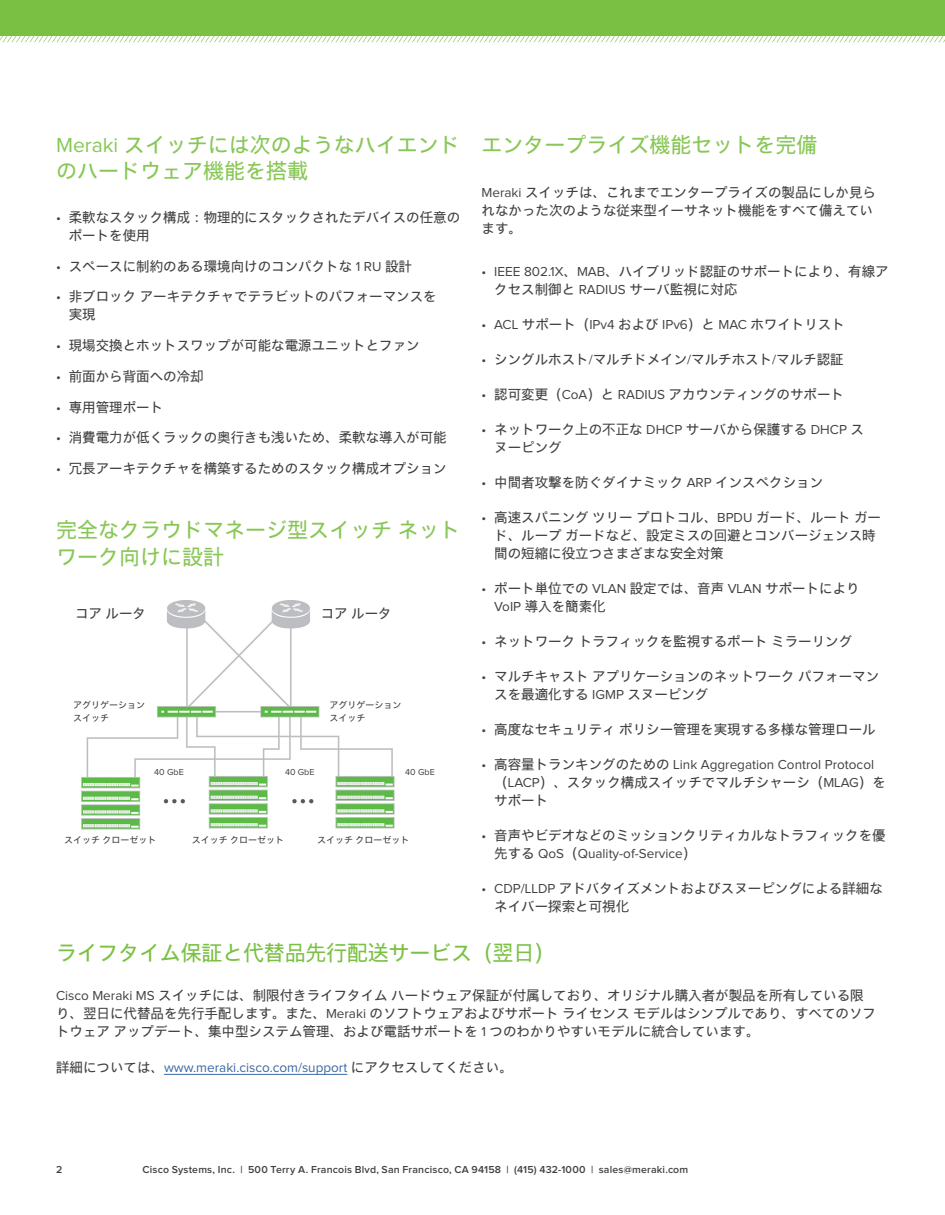
<style>
.page{position:relative;width:945px;height:1215px;background:#fff}
.page>*{position:absolute;margin:0;border:0;box-sizing:border-box;transform-origin:0 0}
.t1{font:21px/25.2px "Cisco Sans JPN";color:#88c755}
.t2{font:21px "Cisco Sans JPN";letter-spacing:-.01em;color:#7ac143}
.t3{font:13.5px/18px "Cisco Sans JPN";color:#414042}
.t4{font:13.5px "Proxima Nova";color:#414042}
.t5{font:13.5px "Proxima Nova";color:#3a68a5}
.t6{font:600 10.5px "Proxima Nova";letter-spacing:.02em;color:#414042}
.t7{font:9px/13.5px "Cisco Sans JPN";color:#414042}
.t8{font:9px "Proxima Nova";color:#414042}
.s1{font-family:"Proxima Nova"}
.s2{font-family:"Cisco Sans JPN"}
.s3{font-family:"Cisco Sans JPN";color:#414042}
</style>
<div class="page">
<div style="left:0;top:0;width:945px;height:35px;background:#7ac143"></div>
<svg style="left:0;top:35px;width:945px;height:8px"></svg>
<hr style="left:164px;top:1074px;width:183px;height:1px;background:#3a68a5">
<img style="left:81px;top:601px;width:314px;height:229px">
<div style="left:144px;top:765px;width:44px;height:15px;background:#fff"></div>
<div style="left:273px;top:763px;width:44px;height:15px;background:#fff"></div>
<div style="left:68px;top:609px;width:80px;height:15px;background:#fff"></div>
<div style="left:322px;top:607px;width:80px;height:15px;background:#fff"></div>
<div style="left:55px;top:706px;width:93px;height:15px;background:#fff"></div>
<div style="left:326px;top:706px;width:104px;height:15px;background:#fff"></div>
<h1 class="t1" style="left:56px;top:132px;width:405px"><span class="s1">Meraki</span> スイッチには次のようなハイエンドのハードウェア機能を搭載</h1>
<p class="t3" style="left:69px;top:208px;width:393px;text-indent:-13px"><span class="s1">•</span> 柔軟なスタック構成：物理的にスタックされたデバイスの任意のポートを使用</p>
<p class="t3" style="left:56px;top:257px;width:358px"><span class="s1">•</span> スペースに制約のある環境向けのコンパクトな <span class="s1">1 RU</span> 設計</p>
<p class="t3" style="left:69px;top:288px;width:369px;text-indent:-13px"><span class="s1">•</span> 非ブロックアーキテクチャでテラビットのパフォーマンスを実現</p>
<p class="t3" style="left:56px;top:336px;width:365px"><span class="s1">•</span> 現場交換とホットスワップが可能な電源ユニットとファン</p>
<p class="t3" style="left:56px;top:367px;width:149px"><span class="s1">•</span> 前面から背面への冷却</p>
<p class="t3" style="left:56px;top:398px;width:109px"><span class="s1">•</span> 専用管理ポート</p>
<p class="t3" style="left:56px;top:429px;width:392px"><span class="s1">•</span> 消費電力が低くラックの奥行きも浅いため、柔軟な導入が可能</p>
<p class="t3" style="left:56px;top:459px;width:392px"><span class="s1">•</span> 冗長アーキテクチャを構築するためのスタック構成オプション</p>
<h1 class="t1" style="left:56px;top:516px;width:406px;line-height:27px">完全なクラウドマネージ型スイッチネットワーク向けに設計</h1>
<p class="t3" style="left:75px;top:604px;width:72px">コアルータ</p>
<p class="t3" style="left:321px;top:604px;width:72px">コアルータ</p>
<p class="t7" style="left:73px;top:698px;width:73px">アグリゲーションスイッチ</p>
<p class="t7" style="left:330px;top:698px;width:73px">アグリゲーションスイッチ</p>
<p class="t8" style="left:154px;top:768px;width:31px">40 GbE</p>
<p class="t8" style="left:285px;top:768px;width:31px">40 GbE</p>
<p class="t8" style="left:405px;top:768px;width:31px">40 GbE</p>
<p class="t7" style="left:64px;top:833px;width:94px">スイッチクローゼット</p>
<p class="t7" style="left:192px;top:833px;width:94px">スイッチクローゼット</p>
<p class="t7" style="left:317px;top:833px;width:94px">スイッチクローゼット</p>
<h1 class="t1" style="left:482px;top:132px;width:337px">エンタープライズ機能セットを完備</h1>
<p class="t3" style="left:482px;top:183px;width:396px"><span class="s1">Meraki</span> スイッチは、これまでエンタープライズの製品にしか見られなかった次のような従来型イーサネット機能をすべて備えています。</p>
<p class="t3" style="left:494px;top:262px;width:396px;text-indent:-13px"><span class="s1">• IEEE 802.1X</span>、<span class="s1">MAB</span>、ハイブリッド認証のサポートにより、有線アクセス制御と <span class="s1">RADIUS</span> サーバ監視に対応</p>
<p class="t3" style="left:482px;top:315px;width:365px"><span class="s1">• ACL</span> サポート（<span class="s1">IPv4</span> および <span class="s1">IPv6</span>）と <span class="s1">MAC</span> ホワイトリスト</p>
<p class="t3" style="left:482px;top:350px;width:364px"><span class="s1">•</span> シングルホスト<span class="s1">/</span>マルチドメイン<span class="s1">/</span>マルチホスト<span class="s1">/</span>マルチ認証</p>
<p class="t3" style="left:482px;top:385px;width:364px"><span class="s1">•</span> 認可変更（<span class="s1">CoA</span>）と <span class="s1">RADIUS</span> アカウンティングのサポート</p>
<p class="t3" style="left:494px;top:420px;width:371px;text-indent:-13px"><span class="s1">•</span> ネットワーク上の不正な <span class="s1">DHCP</span> サーバから保護する <span class="s1">DHCP</span> スヌーピング</p>
<p class="t3" style="left:482px;top:473px;width:343px"><span class="s1">•</span> 中間者攻撃を防ぐダイナミック <span class="s1">ARP</span> インスペクション</p>
<p class="t3" style="left:494px;top:508px;width:388px;text-indent:-13px"><span class="s1">•</span> 高速スパニングツリープロトコル、<span class="s1">BPDU</span> ガード、ルートガード、ループガードなど、設定ミスの回避とコンバージェンス時間の短縮に役立つさまざまな安全対策</p>
<p class="t3" style="left:494px;top:579px;width:367px;text-indent:-13px"><span class="s1">•</span> ポート単位での <span class="s1">VLAN</span> 設定では、音声 <span class="s1">VLAN</span> サポートにより<br><span class="s1">VoIP</span> 導入を簡素化</p>
<p class="t3" style="left:482px;top:632px;width:372px"><span class="s1">•</span> ネットワークトラフィックを監視するポートミラーリング</p>
<p class="t3" style="left:494px;top:667px;width:386px;text-indent:-13px"><span class="s1">•</span> マルチキャストアプリケーションのネットワークパフォーマンスを最適化する <span class="s1">IGMP</span> スヌーピング</p>
<p class="t3" style="left:482px;top:720px;width:396px"><span class="s1">•</span> 高度なセキュリティポリシー管理を実現する多様な管理ロール</p>
<p class="t4" style="left:482px;top:759px;width:394px">• <span class="s2">高容量トランキングのための</span> Link Aggregation Control Protocol</p>
<p class="t3" style="left:494px;top:773px;width:393px">（<span class="s1">LACP</span>）、スタック構成スイッチでマルチシャーシ（<span class="s1">MLAG</span>）をサポート</p>
<p class="t3" style="left:482px;top:826px;width:406px"><span class="s1">•</span> 音声やビデオなどのミッションクリティカルなトラフィックを優</p>
<p class="t4" style="left:494px;top:848px;width:204px"><span class="s2">先する</span> QoS<span class="s2">（</span>Quality-of-Service<span class="s2">）</span></p>
<p class="t3" style="left:494px;top:879px;width:390px;text-indent:-13px"><span class="s1">• CDP/LLDP</span> アドバタイズメントおよびスヌーピングによる詳細なネイバー探索と可視化</p>
<h1 class="t2" style="left:56px;top:937px;width:501px">ライフタイム保証と代替品先行配送サービス（翌日）</h1>
<p class="t3" style="left:56px;top:986px;width:822px"><span class="s1">Cisco Meraki MS</span> スイッチには、制限付きライフタイムハードウェア保証が付属しており、オリジナル購入者が製品を所有している限り、翌日に代替品を先行手配します。また、<span class="s1">Meraki</span> のソフトウェアおよびサポートライセンスモデルはシンプルであり、すべてのソフトウェアアップデート、集中型システム管理、および電話サポートを <span class="s1">1</span> つのわかりやすいモデルに統合しています。</p>
<p class="t5" style="left:56px;top:1061px;width:458px"><span class="s3">詳細については、</span>www.meraki.cisco.com/support <span class="s3">にアクセスしてください。</span></p>
<p class="t6" style="left:56px;top:1165px;width:8px">2</p>
<p class="t6" style="left:143px;top:1165px;width:547px">Cisco Systems, Inc. | 500 Terry A. Francois Blvd, San Francisco, CA 94158 | (415) 432-1000 | sales@meraki.com</p>
</div>
